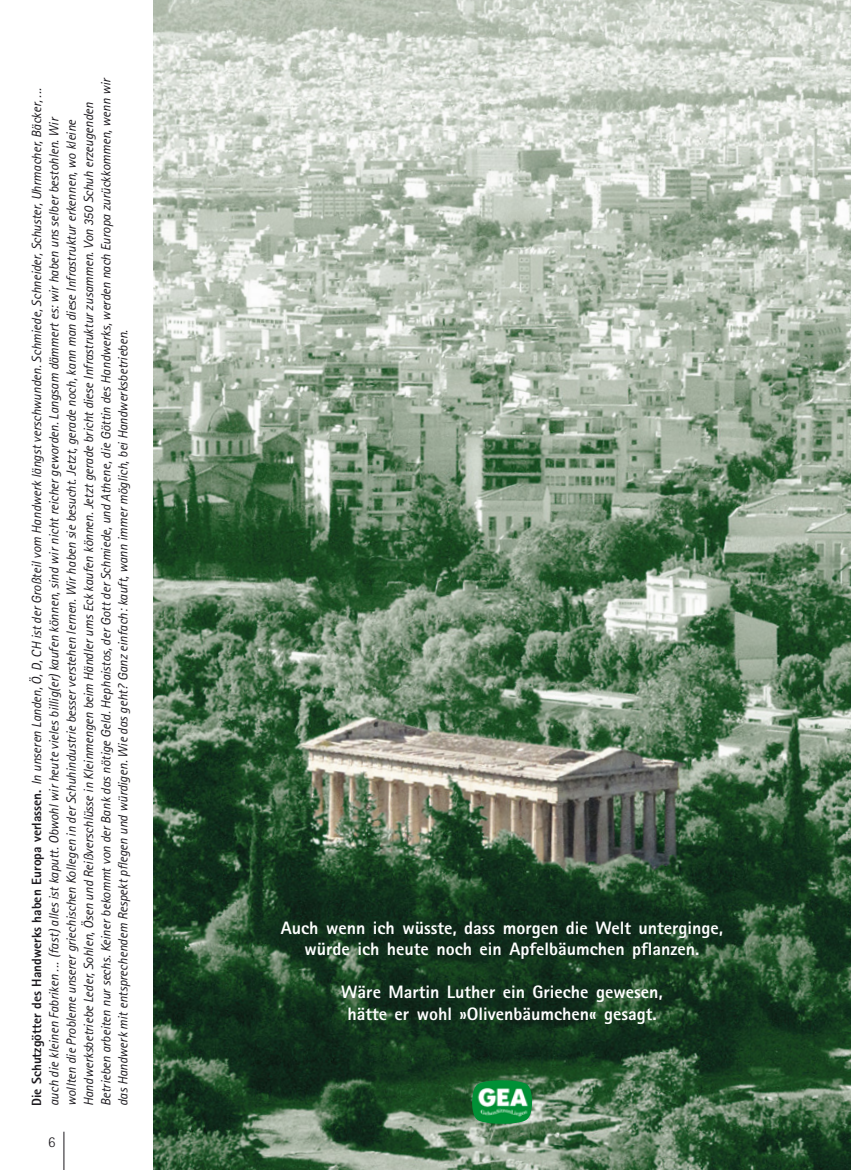
<style>
.page{position:relative;width:851px;height:1170px;background:#fff}
.page>*{position:absolute;margin:0;border:0;box-sizing:border-box;transform-origin:0 0}
.t1{font:800 18px/21.6px "Rotis Sans Serif";color:#fff;text-align:center}
.t2{font:300 15px "Rotis Sans Serif";color:#1a171c}
.t3{font:italic 13.35px/17.2px "Rotis Sans Serif";color:#1a171c}
.s1{font-weight:800;font-style:normal}
</style>
<div class="page">
<hr style="left:64px;top:1131px;width:1px;height:38px;background:#1a171c">
<img style="left:153px;top:0;width:697px;height:1169px">
<img style="left:472px;top:1080px;width:53px;height:21px">
<p class="t3" style="left:29px;top:1106px;width:1029px;rotate:-90deg"><span class="s1">Die Schutzgötter des Handwerks haben Europa verlassen.</span> In unseren Landen, Ö, D, CH ist der Großteil vom Handwerk längst verschwunden. Schmiede, Schneider, Schuster, Uhrmacher, Bäcker, ... auch die kleinen Fabriken ... (fast) alles ist kaputt. Obwohl wir heute vieles billig(er) kaufen können, sind wir nicht reicher geworden. Langsam dämmert es: wir haben uns selber bestohlen. Wir wollten die Probleme unserer griechischen Kollegen in der Schuhindustrie besser verstehen lernen. Wir haben sie besucht. Jetzt, gerade noch, kann man diese Infrastruktur erkennen, wo kleine Handwerksbetriebe Leder, Sohlen, Ösen und Reißverschlüsse in Kleinmengen beim Händler ums Eck kaufen können. Jetzt gerade bricht diese Infrastruktur zusammen. Von 350 Schuh erzeugenden Betrieben arbeiten nur sechs. Keiner bekommt von der Bank das nötige Geld. Hephaistos, der Gott der Schmiede, und Athene, die Göttin des Handwerks, werden nach Europa zurückkommen, wenn wir das Handwerk mit entsprechendem Respekt pflegen und würdigen. Wie das geht? Ganz einfach: kauft, wann immer möglich, bei Handwerksbetrieben.</p>
<p class="t2" style="left:48px;top:1136px;width:9px">6</p>
<h1 class="t1" style="left:281px;top:918px;width:443px">Auch wenn ich wüsste, dass morgen die Welt unterginge, würde ich heute noch ein Apfelbäumchen pflanzen.</h1>
<h1 class="t1" style="left:341px;top:983px;width:323px">Wäre Martin Luther ein Grieche gewesen, hätte er wohl »Olivenbäumchen« gesagt.</h1>
</div>
